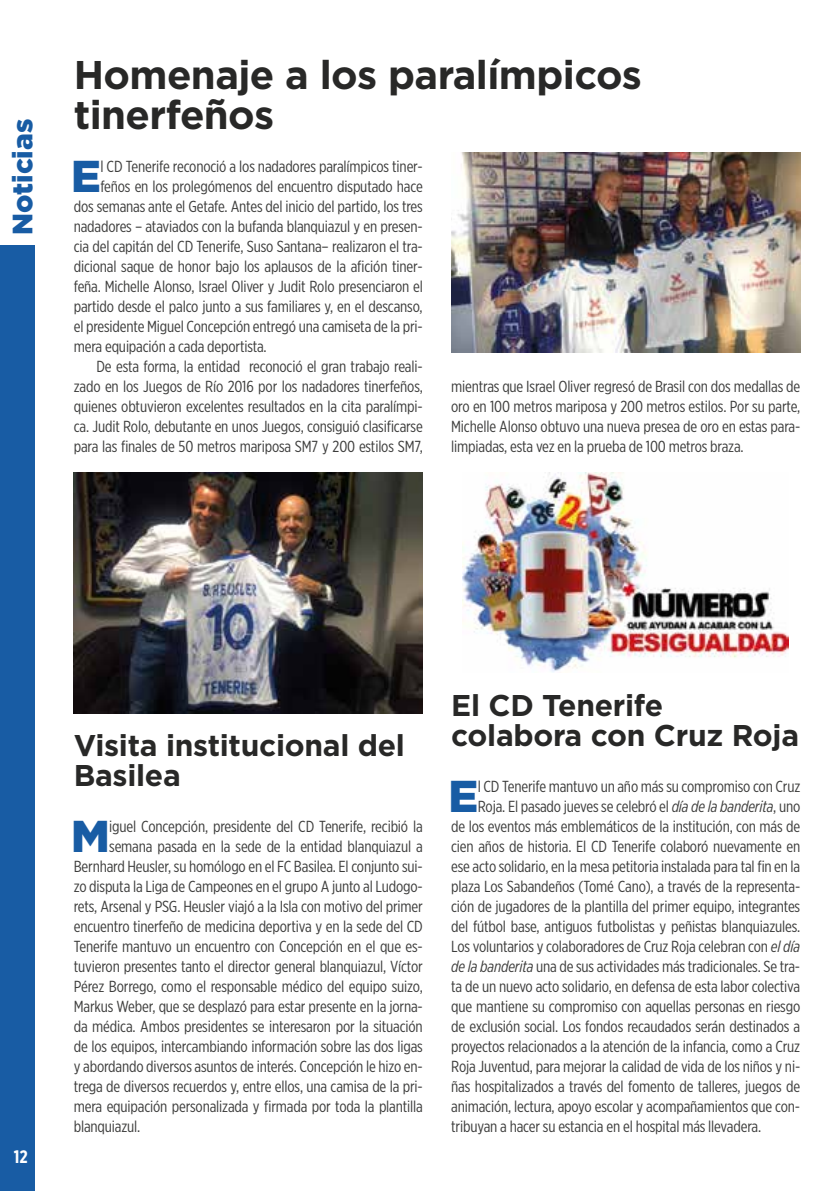
<style>
.page{position:relative;width:840px;height:1191px;background:#fff}
.page>*{position:absolute;margin:0;border:0;box-sizing:border-box;transform-origin:0 0}
.t1{font:900 44.6px "Gotham";color:#185ca4}
.t2{font:700 40px/40px "Gotham";letter-spacing:-.015em;color:#282827}
.t3{font:700 30px "Gotham";letter-spacing:-.01em;color:#282827}
.t4{font:900 28px "Gotham";color:#185ca4}
.t5{font:700 18px "Gotham X Narrow";color:#fff}
.t6{font:16px/20px "Gotham X Narrow";letter-spacing:-.01em;color:#3c3c3b;text-align:justify}
.s1{font-style:italic}
</style>
<div class="page">
<div style="left:0;top:246px;width:34px;height:945px;background:#185ca4"></div>
<img style="left:451px;top:152px;width:348px;height:200px">
<img style="left:462px;top:472px;width:326px;height:200px">
<img style="left:74px;top:472px;width:348px;height:241px">
<h3 class="t4" style="left:3px;top:235px;width:118px;rotate:-90deg">Noticias</h3>
<h2 class="t2" style="left:74px;top:54px;width:569px">Homenaje a los paralímpicos tinerfeños</h2>
<h1 class="t1" style="left:71px;top:145px;width:31px">E</h1>
<p class="t6" style="left:100px;top:156px;width:324px">l CD Tenerife reconoció a los nadadores paralímpicos tiner-</p>
<p class="t6" style="left:100px;top:176px;width:324px">feños en los prolegómenos del encuentro disputado hace</p>
<p class="t6" style="left:74px;top:196px;width:350px">dos semanas ante el Getafe. Antes del inicio del partido, los tres</p>
<p class="t6" style="left:74px;top:216px;width:350px">nadadores – ataviados con la bufanda blanquiazul y en presen-</p>
<p class="t6" style="left:74px;top:236px;width:350px">cia del capitán del CD Tenerife, Suso Santana– realizaron el tra-</p>
<p class="t6" style="left:74px;top:256px;width:350px">dicional saque de honor bajo los aplausos de la afición tiner-</p>
<p class="t6" style="left:74px;top:276px;width:350px">feña. Michelle Alonso, Israel Oliver y Judit Rolo presenciaron el</p>
<p class="t6" style="left:74px;top:296px;width:350px">partido desde el palco junto a sus familiares y, en el descanso,</p>
<p class="t6" style="left:74px;top:316px;width:350px">el presidente Miguel Concepción entregó una camiseta de la pri-</p>
<p class="t6" style="left:74px;top:336px;width:194px">mera equipación a cada deportista.</p>
<p class="t6" style="left:96px;top:356px;width:327px">De esta forma, la entidad reconoció el gran trabajo reali-</p>
<p class="t6" style="left:74px;top:376px;width:350px">zado en los Juegos de Río 2016 por los nadadores tinerfeños,</p>
<p class="t6" style="left:74px;top:396px;width:350px">quienes obtuvieron excelentes resultados en la cita paralímpi-</p>
<p class="t6" style="left:74px;top:416px;width:350px">ca. Judit Rolo, debutante en unos Juegos, consiguió clasificarse</p>
<p class="t6" style="left:74px;top:436px;width:350px">para las finales de 50 metros mariposa SM7 y 200 estilos SM7,</p>
<p class="t6" style="left:451px;top:376px;width:350px">mientras que Israel Oliver regresó de Brasil con dos medallas de oro en 100 metros mariposa y 200 metros estilos. Por su parte, Michelle Alonso obtuvo una nueva presea de oro en estas para&shy;limpiadas, esta vez en la prueba de 100 metros braza.</p>
<p class="t5" style="left:14px;top:1145px;width:15px">12</p>
<h3 class="t3" style="left:451px;top:685px;width:213px">El CD Tenerife</h3>
<h3 class="t3" style="left:74px;top:725px;width:332px">Visita institucional del</h3>
<h3 class="t3" style="left:451px;top:715px;width:349px">colabora con Cruz Roja</h3>
<h3 class="t3" style="left:74px;top:755px;width:108px">Basilea</h3>
<h1 class="t1" style="left:448px;top:765px;width:31px">E</h1>
<p class="t6" style="left:477px;top:776px;width:324px">l CD Tenerife mantuvo un año más su compromiso con Cruz</p>
<p class="t6" style="left:477px;top:796px;width:324px">Roja. El pasado jueves se celebró el <span class="s1">día de la banderita</span>, uno</p>
<p class="t6" style="left:451px;top:816px;width:350px">de los eventos más emblemáticos de la institución, con más de</p>
<p class="t6" style="left:451px;top:836px;width:350px">cien años de historia. El CD Tenerife colaboró nuevamente en</p>
<p class="t6" style="left:451px;top:856px;width:350px">ese acto solidario, en la mesa petitoria instalada para tal fin en la</p>
<p class="t6" style="left:451px;top:876px;width:350px">plaza Los Sabandeños (Tomé Cano), a través de la representa-</p>
<p class="t6" style="left:451px;top:896px;width:350px">ción de jugadores de la plantilla del primer equipo, integrantes</p>
<p class="t6" style="left:451px;top:916px;width:350px">del fútbol base, antiguos futbolistas y peñistas blanquiazules.</p>
<p class="t6" style="left:451px;top:936px;width:350px">Los voluntarios y colaboradores de Cruz Roja celebran con <span class="s1">el día</span></p>
<p class="t6" style="left:451px;top:956px;width:350px"><span class="s1">de la banderita</span> una de sus actividades más tradicionales. Se tra-</p>
<p class="t6" style="left:451px;top:976px;width:350px">ta de un nuevo acto solidario, en defensa de esta labor colectiva</p>
<p class="t6" style="left:451px;top:996px;width:350px">que mantiene su compromiso con aquellas personas en riesgo</p>
<p class="t6" style="left:451px;top:1016px;width:350px">de exclusión social. Los fondos recaudados serán destinados a</p>
<p class="t6" style="left:451px;top:1036px;width:350px">proyectos relacionados a la atención de la infancia, como a Cruz</p>
<p class="t6" style="left:451px;top:1056px;width:350px">Roja Juventud, para mejorar la calidad de vida de los niños y ni-</p>
<p class="t6" style="left:451px;top:1076px;width:350px">ñas hospitalizados a través del fomento de talleres, juegos de</p>
<p class="t6" style="left:451px;top:1096px;width:350px">animación, lectura, apoyo escolar y acompañamientos que con-</p>
<p class="t6" style="left:451px;top:1116px;width:311px">tribuyan a hacer su estancia en el hospital más llevadera.</p>
<h1 class="t1" style="left:71px;top:805px;width:40px">M</h1>
<p class="t6" style="left:109px;top:816px;width:315px">iguel Concepción, presidente del CD Tenerife, recibió la</p>
<p class="t6" style="left:109px;top:836px;width:315px">semana pasada en la sede de la entidad blanquiazul a</p>
<p class="t6" style="left:74px;top:856px;width:350px">Bernhard Heusler, su homólogo en el FC Basilea. El conjunto sui-</p>
<p class="t6" style="left:74px;top:876px;width:350px">zo disputa la Liga de Campeones en el grupo A junto al Ludogo-</p>
<p class="t6" style="left:74px;top:896px;width:350px">rets, Arsenal y PSG. Heusler viajó a la Isla con motivo del primer</p>
<p class="t6" style="left:74px;top:916px;width:350px">encuentro tinerfeño de medicina deportiva y en la sede del CD</p>
<p class="t6" style="left:74px;top:936px;width:350px">Tenerife mantuvo un encuentro con Concepción en el que es-</p>
<p class="t6" style="left:74px;top:956px;width:350px">tuvieron presentes tanto el director general blanquiazul, Víctor</p>
<p class="t6" style="left:74px;top:976px;width:350px">Pérez Borrego, como el responsable médico del equipo suizo,</p>
<p class="t6" style="left:74px;top:996px;width:350px">Markus Weber, que se desplazó para estar presente en la jorna-</p>
<p class="t6" style="left:74px;top:1016px;width:350px">da médica. Ambos presidentes se interesaron por la situación</p>
<p class="t6" style="left:74px;top:1036px;width:350px">de los equipos, intercambiando información sobre las dos ligas</p>
<p class="t6" style="left:74px;top:1056px;width:350px">y abordando diversos asuntos de interés. Concepción le hizo en-</p>
<p class="t6" style="left:74px;top:1076px;width:350px">trega de diversos recuerdos y, entre ellos, una camisa de la pri-</p>
<p class="t6" style="left:74px;top:1096px;width:350px">mera equipación personalizada y firmada por toda la plantilla</p>
<p class="t6" style="left:74px;top:1116px;width:68px">blanquiazul.</p>
</div>
